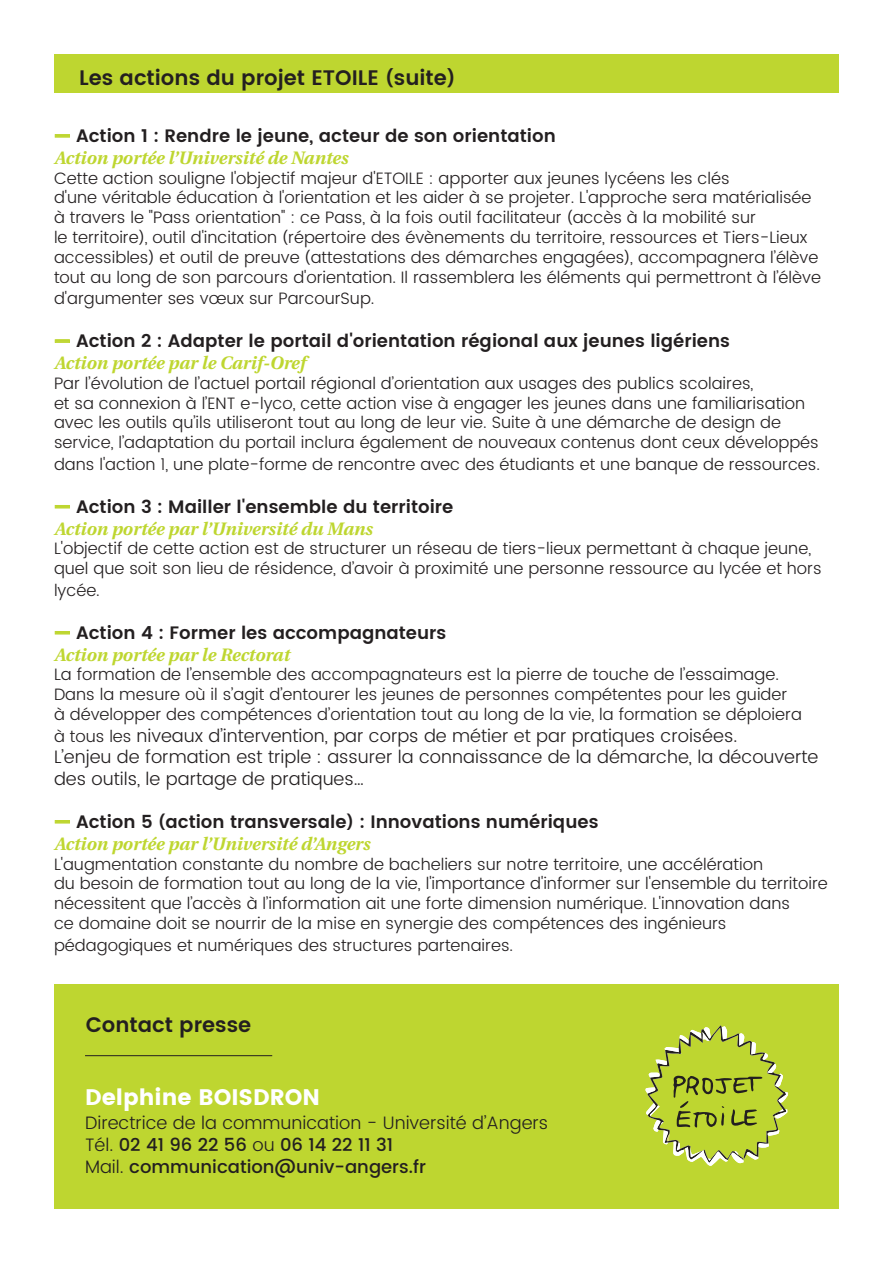
<style>
.page{position:relative;width:893px;height:1263px;background:#fff}
.page>*{position:absolute;margin:0;border:0;box-sizing:border-box;transform-origin:0 0}
.t1{font:700 22.5px "UA Poppins Texte";color:#fff}
.t2{font:600 21px "UA Poppins Texte";color:#231f20}
.t3{font:600 18px/21.6px "UA Poppins Texte";color:#231f20}
.t4{font:300 18px/21.6px "UA Poppins Texte";color:#231f20}
.t5{font:300 16.5px/19.8px "UA Poppins Texte";color:#231f20}
.s1{font-weight:700;color:#bed630}
.s2{font-weight:500;font-style:italic;color:#bed630}
.s3{font-size:16.5px}
.s4{font-weight:500}
</style>
<div class="page">
<div style="left:55px;top:984px;width:784px;height:225px;background:#bed630"></div>
<svg style="left:645px;top:1025px;width:143px;height:141px"></svg>
<hr style="left:85px;top:1055px;width:187px;height:1px;background:#231f20">
<div style="left:54px;top:54px;width:784px;height:39px;background:#bed630"></div>
<div style="left:55px;top:134px;width:15px;height:4px;border:1px solid #bed630"></div>
<div style="left:55px;top:339px;width:15px;height:4px;border:1px solid #bed630"></div>
<div style="left:55px;top:505px;width:15px;height:3px;border:1px solid #bed630"></div>
<div style="left:55px;top:631px;width:15px;height:3px;border:1px solid #bed630"></div>
<div style="left:55px;top:820px;width:15px;height:3px;border:1px solid #bed630"></div>
<p class="t2" style="left:79px;top:61px;width:378px">Les actions du projet ETOILE (suite)</p>
<p class="t3" style="left:54px;top:124px;width:503px"><span class="s1">—</span> Action 1 : Rendre le jeune, acteur de son orientation<br><span class="s2">Action portée l’Université de Nantes</span></p>
<p class="t5" style="left:54px;top:169px;width:768px">Cette action souligne l'objectif majeur d'ETOILE : apporter aux jeunes lycéens les clés<br>d'une véritable éducation à l'orientation et les aider à se projeter. L'approche sera matérialisée à travers le "Pass orientation" : ce Pass, à la fois outil facilitateur (accès à la mobilité sur<br>le territoire), outil d'incitation (répertoire des évènements du territoire, ressources et Tiers-Lieux accessibles) et outil de preuve (attestations des démarches engagées), accompagnera l’élève tout au long de son parcours d'orientation. Il rassemblera les éléments qui permettront à l’élève</p>
<p class="t5" style="left:54px;top:289px;width:322px">d'argumenter ses vœux sur ParcourSup.</p>
<p class="t3" style="left:54px;top:329px;width:678px"><span class="s1">—</span> Action 2 : Adapter le portail d'orientation régional aux jeunes ligériens<br><span class="s2">Action portée par le Carif-Oref</span></p>
<p class="t5" style="left:54px;top:374px;width:766px">Par l’évolution de l’actuel portail régional d’orientation aux usages des publics scolaires,<br>et sa connexion à l’ENT e-lyco, cette action vise à engager les jeunes dans une familiarisation avec les outils qu’ils utiliseront tout au long de leur vie. Suite à une démarche de design de service, l’adaptation du portail inclura également de nouveaux contenus dont ceux développés</p>
<p class="t5" style="left:54px;top:455px;width:768px">dans l'action 1, une plate-forme de rencontre avec des étudiants et une banque de ressources.</p>
<p class="t3" style="left:54px;top:495px;width:401px"><span class="s1">—</span> Action 3 : Mailler l'ensemble du territoire<br><span class="s2">Action portée par l’Université du Mans</span></p>
<p class="t5" style="left:54px;top:539px;width:769px">L'objectif de cette action est de structurer un réseau de tiers-lieux permettant à chaque jeune, quel que soit son lieu de résidence, d’avoir à proximité une personne ressource au lycée et hors</p>
<p class="t5" style="left:54px;top:581px;width:47px">lycée.</p>
<p class="t3" style="left:54px;top:621px;width:394px"><span class="s1">—</span> Action 4 : Former les accompagnateurs<br><span class="s2">Action portée par le Rectorat</span></p>
<p class="t5" style="left:54px;top:665px;width:749px">La formation de l’ensemble des accompagnateurs est la pierre de touche de l’essaimage.<br>Dans la mesure où il s’agit d’entourer les jeunes de personnes compétentes pour les guider à développer des compétences d’orientation tout au long de la vie, la formation se déploiera</p>
<p class="t4" style="left:54px;top:725px;width:766px"><span class="s3">à tous les</span> niveaux d’intervention, par corps de métier et par pratiques croisées.<br>L’enjeu de formation est triple : assurer la connaissance de la démarche, la découverte des outils, le partage de pratiques…</p>
<p class="t3" style="left:54px;top:810px;width:546px"><span class="s1">—</span> Action 5 (action transversale) : Innovations numériques<br><span class="s2">Action portée par l’Université d’Angers</span></p>
<p class="t5" style="left:54px;top:854px;width:775px">L'augmentation constante du nombre de bacheliers sur notre territoire, une accélération<br>du besoin de formation tout au long de la vie, l'importance d'informer sur l'ensemble du territoire nécessitent que l’accès à l’information ait une forte dimension numérique. L'innovation dans<br>ce domaine doit se nourrir de la mise en synergie des compétences des ingénieurs</p>
<p class="t5" style="left:54px;top:935px;width:461px">pédagogiques et numériques des structures partenaires.</p>
<p class="t2" style="left:86px;top:1009px;width:167px">Contact presse</p>
<h1 class="t1" style="left:85px;top:1084px;width:237px">Delphine BOISDRON</h1>
<p class="t4" style="left:85px;top:1113px;width:465px">Directrice de la communication - Université d’Angers<br>Tél. <span class="s4">02 41 96 22 56</span> ou <span class="s4">06 14 22 11 31<br></span>Mail. <span class="s4">communication@univ-angers.fr</span></p>
</div>
